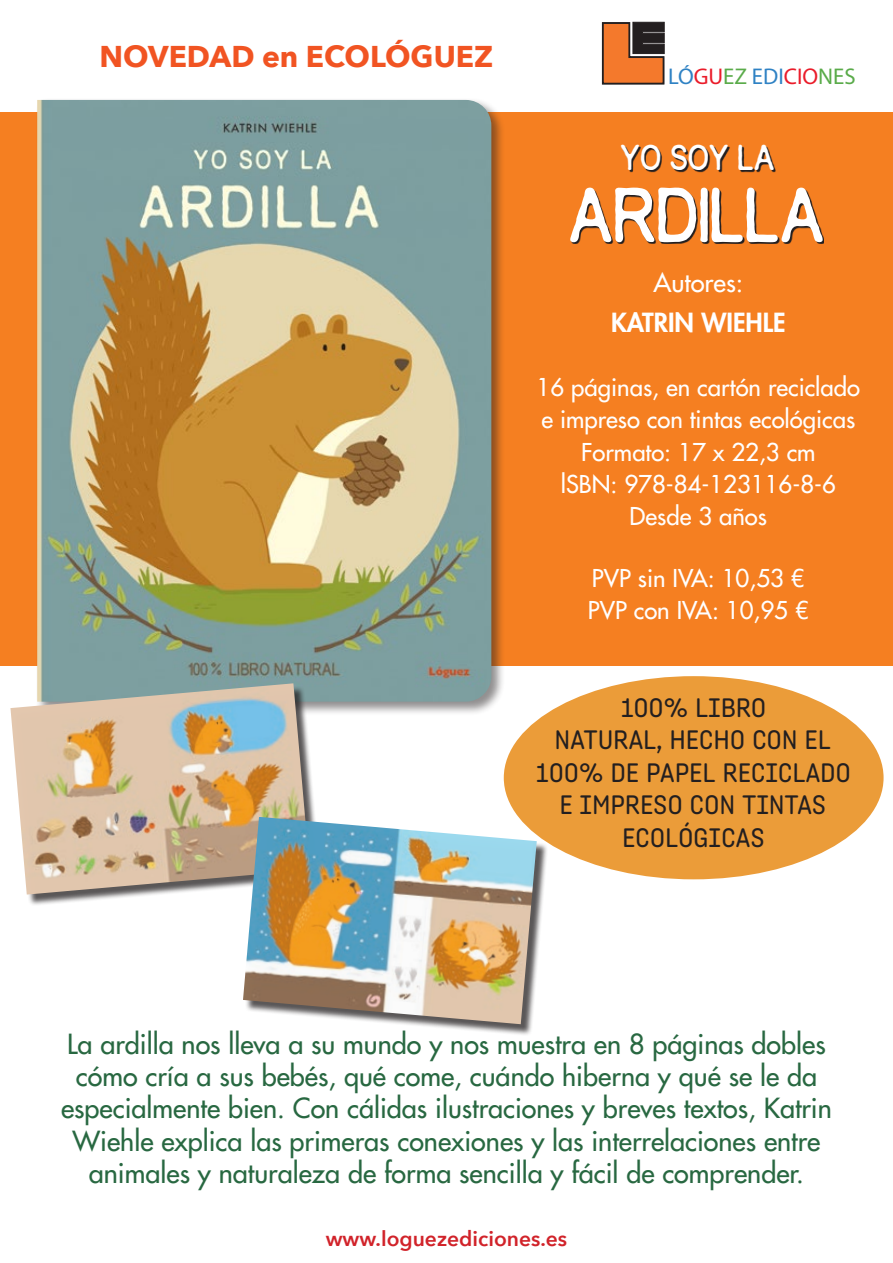
<style>
.page{position:relative;width:893px;height:1263px;background:#fff}
.page>*{position:absolute;margin:0;border:0;box-sizing:border-box;transform-origin:0 0}
.t1{font:78px "Crakos";color:#fff}
.t2{font:36px "Crakos";color:#fff}
.t3{font:700 30px "Avenir Next";color:#f15422}
.t4{font:500 27px/32.4px "Futura Std";color:#286841;text-align:center}
.t5{font:27px/32.4px "Angus";letter-spacing:-.01em;color:#231f20;text-align:center}
.t6{font:800 25.65px "Futura Std";color:#fff}
.t7{font:500 25.65px "Futura Std";color:#fff}
.t8{font:500 24px/32.4px "Futura Std";color:#fff;text-align:center}
.t9{font:700 22.8px "Avant Garde";color:#2f82c4}
.t10{font:600 21px "Avenir Next";color:#d1232a}
.s1{color:#ea1c2a}
.s2{color:#5aab4a}
</style>
<div class="page">
<div style="left:0;top:112px;width:893px;height:553px;background:#f57f21"></div>
<div style="left:35px;top:98px;width:470px;height:617px;background:#231f20;opacity:.5"></div>
<img style="left:37px;top:100px;width:454px;height:602px">
<svg style="left:602px;top:22px;width:63px;height:63px;background:#a75f32"></svg>
<svg style="left:571px;top:147px;width:253px;height:97px"></svg>
<div style="left:13px;top:685px;width:308px;height:221px;background:#231f20;opacity:.75"></div>
<img style="left:10px;top:683px;width:300px;height:211px">
<div style="left:245px;top:819px;width:303px;height:217px;background:#231f20;opacity:.75"></div>
<img style="left:243px;top:817px;width:294px;height:207px">
<div style="left:504px;top:676px;width:379px;height:203px;background:#eb9c39;border-radius:50%"></div>
<p class="t3" style="left:99px;top:31px;width:395px">NOVEDAD en ECOLÓGUEZ</p>
<p class="t9" style="left:668px;top:62px;width:189px">LÓ<span class="s1">GU</span><span class="s2">EZ</span> EDI<span class="s1">CIO</span><span class="s2">NES</span></p>
<h2 class="t2" style="left:621px;top:140px;width:156px">YO SOY LA</h2>
<h1 class="t1" style="left:570px;top:177px;width:258px">ARDILLA</h1>
<p class="t7" style="left:653px;top:266px;width:91px">Autores:</p>
<p class="t6" style="left:611px;top:306px;width:176px">KATRIN WIEHLE</p>
<p class="t8" style="left:537px;top:371px;width:325px">16 páginas, en cartón reciclado e impreso con tintas ecológicas<br>Formato: 17 x 22,3 cm<br>lSBN: 978-84-123116-8-6<br>Desde 3 años</p>
<p class="t8" style="left:588px;top:562px;width:223px;text-align:left">PVP sin IVA: 10,53 €<br>PVP con IVA: 10,95 €</p>
<p class="t5" style="left:536px;top:691px;width:317px">100% LIBRO<br>NATURAL, HECHO CON EL<br>100% DE PAPEL RECICLADO<br>E IMPRESO CON TINTAS<br>ECOLÓGICAS</p>
<p class="t4" style="left:61px;top:1027px;width:772px">La ardilla nos lleva a su mundo y nos muestra en 8 páginas dobles cómo cría a sus bebés, qué come, cuándo hiberna y qué se le da especialmente bien. Con cálidas ilustraciones y breves textos, Katrin Wiehle explica las primeras conexiones y las interrelaciones entre animales y naturaleza de forma sencilla y fácil de comprender.</p>
<p class="t10" style="left:326px;top:1221px;width:243px">www.loguezediciones.es</p>
</div>
